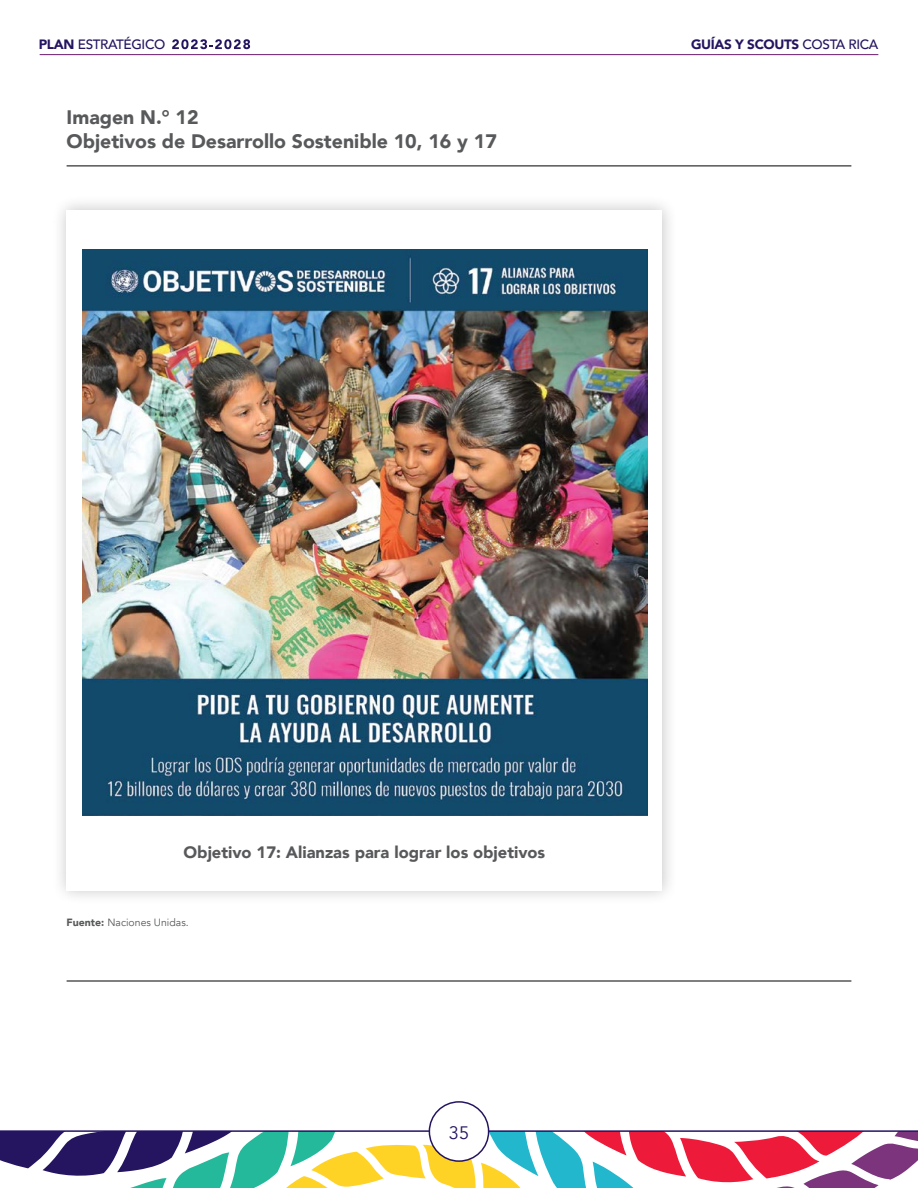
<style>
.page{position:relative;width:918px;height:1188px;background:#fff}
.page>*{position:absolute;margin:0;border:0;box-sizing:border-box;transform-origin:0 0}
.t1{font:900 19.5px/24px "Avenir";color:#58595b}
.t2{font:18px "Avenir";color:#251460}
.t3{font:900 16.5px "Avenir";color:#58595b}
.t4{font:900 13.5px "Avenir";letter-spacing:-.025em;color:#251460}
.t5{font:500 13.5px "Avenir";letter-spacing:-.025em;color:#251460}
.t6{font:10.5px "Avenir";color:#58595b}
.s1{font-weight:900}
.s2{font-weight:500}
</style>
<div class="page">
<svg style="left:0;top:1132px;width:918px;height:56px"></svg>
<svg style="left:172px;top:39px;width:78px;height:10px"></svg>
<hr style="left:40px;top:54px;width:838px;height:1px;background:#7c347c">
<hr style="left:0;top:1130px;width:918px;height:2px;background:#251460">
<svg style="left:429px;top:1102px;width:60px;height:59px"></svg>
<div style="left:429px;top:1101px;width:60px;height:61px;border:2px solid #251460;border-radius:50%"></div>
<div style="left:435px;top:1107px;width:48px;height:49px;background:#fff;border-radius:50%"></div>
<hr style="left:67px;top:166px;width:784px;height:1px;background:#000">
<hr style="left:67px;top:981px;width:784px;height:1px;background:#000">
<div style="left:51px;top:194px;width:627px;height:711px;background:#000;opacity:.23"></div>
<div style="left:66px;top:210px;width:596px;height:680px;background:#fff"></div>
<img style="left:83px;top:250px;width:565px;height:565px">
<p class="t5" style="left:39px;top:33px;width:128px"><span class="s1">PLAN</span> ESTRATÉGICO</p>
<p class="t4" style="left:691px;top:33px;width:189px">GUÍAS Y SCOUTS <span class="s2">COSTA RICA</span></p>
<p class="t1" style="left:67px;top:105px;width:432px">Imagen N.° 12<br>Objetivos de Desarrollo Sostenible 10, 16 y 17</p>
<p class="t3" style="left:184px;top:838px;width:363px">Objetivo 17: Alianzas para lograr los objetivos</p>
<p class="t6" style="left:67px;top:916px;width:124px"><span class="s1">Fuente:</span> Naciones Unidas.</p>
<p class="t2" style="left:449px;top:1122px;width:22px">35</p>
</div>
